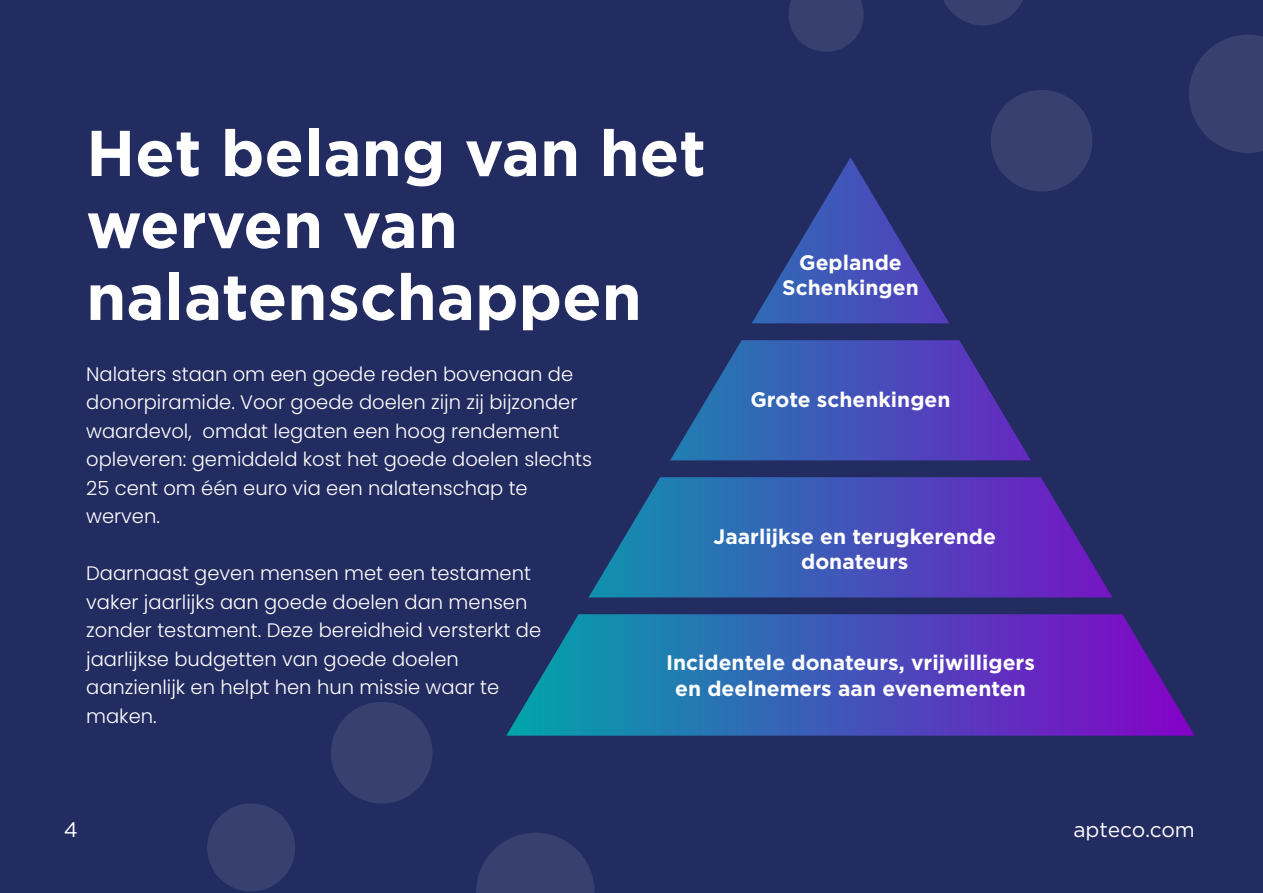
<style>
.page{position:relative;width:1263px;height:893px;background:#232c61}
.page>*{position:absolute;margin:0;border:0;box-sizing:border-box;transform-origin:0 0}
.t1{font:700 64.5px/72px "Gotham";color:#fff}
.t2{font:700 21px/25.2px "Gotham";color:#fff;text-align:center}
.t3{font:21px "Gotham";color:#fff}
.t4{font:300 19.5px/28.5px "Poppins";color:#fff}
</style>
<div class="page">
<svg style="left:476px;top:833px;width:119px;height:60px"></svg>
<svg style="left:331px;top:702px;width:101px;height:102px"></svg>
<svg style="left:207px;top:803px;width:88px;height:88px"></svg>
<svg style="left:506px;top:195px;width:689px;height:541px"></svg>
<svg style="left:1189px;top:35px;width:74px;height:118px"></svg>
<svg style="left:985px;top:90px;width:113px;height:107px"></svg>
<svg style="left:828px;top:157px;width:98px;height:54px"></svg>
<svg style="left:943px;top:0;width:80px;height:25px"></svg>
<svg style="left:738px;top:195px;width:18px;height:5px"></svg>
<svg style="left:789px;top:0;width:75px;height:52px"></svg>
<h1 class="t1" style="left:86px;top:117px;width:621px">Het belang van het werven van nalatenschappen</h1>
<p class="t4" style="left:86px;top:360px;width:507px">Nalaters staan om een goede reden bovenaan de donorpiramide. Voor goede doelen zijn zij bijzonder waardevol, omdat legaten een hoog rendement opleveren: gemiddeld kost het goede doelen slechts 25 cent om één euro via een nalatenschap te werven.</p>
<p class="t2" style="left:782px;top:250px;width:138px">Geplande<br>Schenkingen</p>
<p class="t2" style="left:750px;top:387px;width:202px">Grote schenkingen</p>
<p class="t4" style="left:86px;top:559px;width:456px">Daarnaast geven mensen met een testament vaker jaarlijks aan goede doelen dan mensen zonder testament. Deze bereidheid versterkt de jaarlijkse budgetten van goede doelen aanzienlijk en helpt hen hun missie waar te maken.</p>
<p class="t2" style="left:713px;top:524px;width:284px">Jaarlijkse en terugkerende donateurs</p>
<p class="t2" style="left:666px;top:650px;width:370px">Incidentele donateurs, vrijwilligers en deelnemers aan evenementen</p>
<p class="t3" style="left:64px;top:816px;width:16px">4</p>
<p class="t3" style="left:1073px;top:816px;width:123px">apteco.com</p>
</div>
